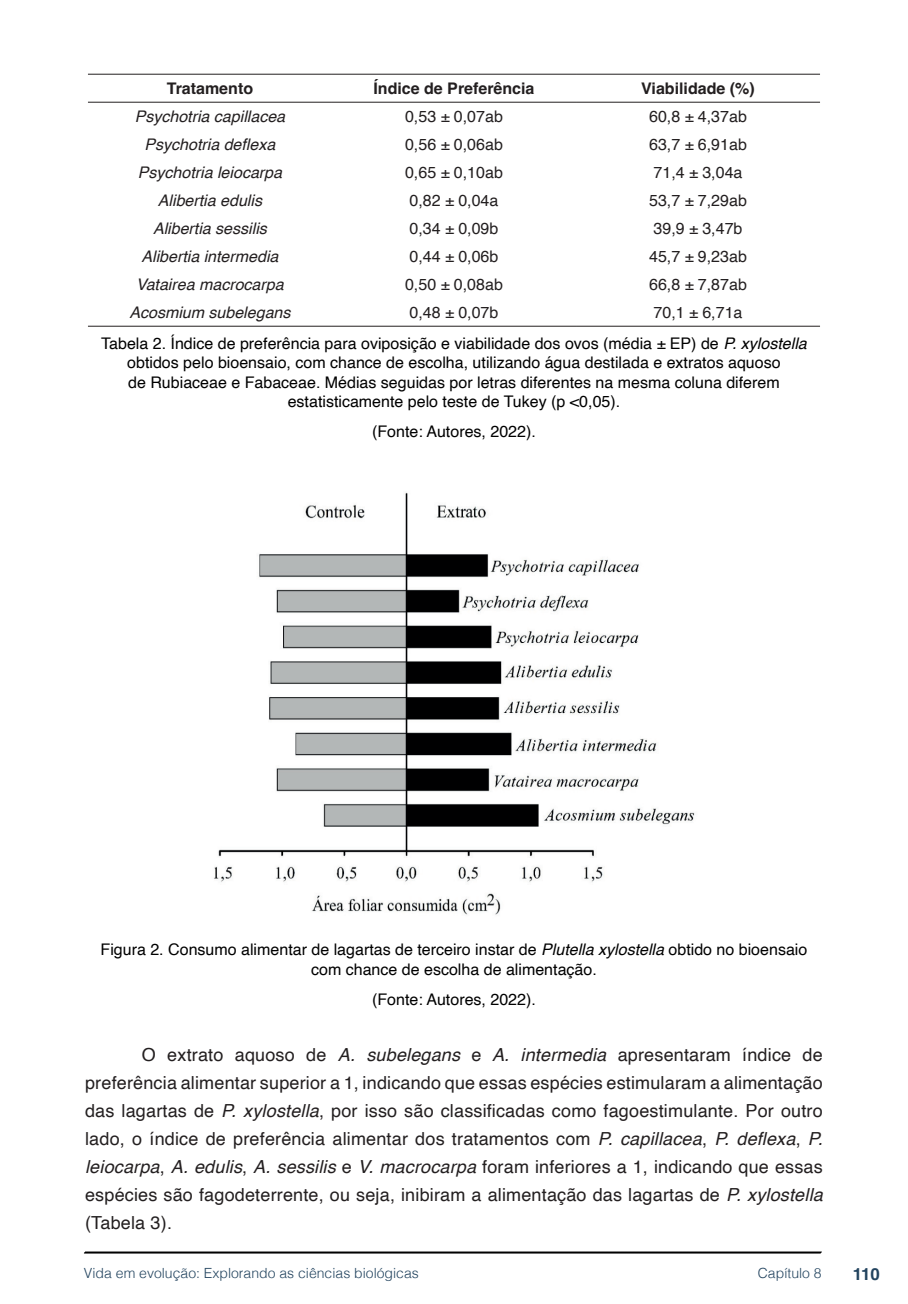
<style>
.page{position:relative;width:908px;height:1304px;background:#fff}
.page>*{position:absolute;margin:0;border:0;box-sizing:border-box;transform-origin:0 0}
.txt{font:18px/28px "Helvetica";letter-spacing:.01em;color:#231f20;text-align:justify}
.t1{font:700 16.8px "Helvetica";color:#23445f}
.imagens_graf_tab{font:16px/19.2px "Helvetica";color:#000;text-align:center}
.tab_txt_centro{font:16px "Helvetica";color:#231f20}
.tab_txt_centro-2{font:italic 16px "Helvetica";color:#231f20}
.tab_txt_centro-3{font:700 16px "Helvetica";color:#231f20}
.t2{font:300 14px "Helvetica";color:#23445f}
.s1{font-style:italic}
</style>
<div class="page">
<svg style="left:84px;top:1251px;width:737px;height:3px;background:#515151"></svg>
<hr style="left:88px;top:74px;width:244px;height:1px;background:#231f20">
<hr style="left:332px;top:74px;width:243px;height:1px;background:#231f20">
<hr style="left:575px;top:74px;width:244px;height:1px;background:#231f20">
<hr style="left:88px;top:102px;width:244px;height:1px;background:#231f20">
<hr style="left:332px;top:102px;width:243px;height:1px;background:#231f20">
<hr style="left:575px;top:102px;width:244px;height:1px;background:#231f20">
<hr style="left:88px;top:326px;width:244px;height:1px;background:#231f20">
<hr style="left:332px;top:326px;width:243px;height:1px;background:#231f20">
<hr style="left:575px;top:326px;width:244px;height:1px;background:#231f20">
<img style="left:214px;top:492px;width:481px;height:423px">
<p class="tab_txt_centro-3" style="left:167px;top:79px;width:88px">Tratamento</p>
<p class="tab_txt_centro-3" style="left:373px;top:79px;width:162px">Índice de Preferência</p>
<p class="tab_txt_centro-3" style="left:641px;top:79px;width:115px">Viabilidade (%)</p>
<p class="tab_txt_centro-2" style="left:135px;top:104px;width:152px">Psychotria capillacea</p>
<p class="tab_txt_centro" style="left:405px;top:104px;width:99px">0,53 ± 0,07ab</p>
<p class="tab_txt_centro" style="left:648px;top:104px;width:99px">60,8 ± 4,37ab</p>
<p class="tab_txt_centro-2" style="left:144px;top:132px;width:132px">Psychotria deflexa</p>
<p class="tab_txt_centro" style="left:405px;top:132px;width:99px">0,56 ± 0,06ab</p>
<p class="tab_txt_centro" style="left:648px;top:132px;width:99px">63,7 ± 6,91ab</p>
<p class="tab_txt_centro-2" style="left:138px;top:160px;width:146px">Psychotria leiocarpa</p>
<p class="tab_txt_centro" style="left:405px;top:160px;width:99px">0,65 ± 0,10ab</p>
<p class="tab_txt_centro" style="left:653px;top:160px;width:90px">71,4 ± 3,04a</p>
<p class="tab_txt_centro-2" style="left:158px;top:188px;width:106px">Alibertia edulis</p>
<p class="tab_txt_centro" style="left:409px;top:188px;width:90px">0,82 ± 0,04a</p>
<p class="tab_txt_centro" style="left:648px;top:188px;width:99px">53,7 ± 7,29ab</p>
<p class="tab_txt_centro-2" style="left:153px;top:216px;width:115px">Alibertia sessilis</p>
<p class="tab_txt_centro" style="left:409px;top:216px;width:90px">0,34 ± 0,09b</p>
<p class="tab_txt_centro" style="left:653px;top:216px;width:90px">39,9 ± 3,47b</p>
<p class="tab_txt_centro-2" style="left:141px;top:244px;width:138px">Alibertia intermedia</p>
<p class="tab_txt_centro" style="left:409px;top:244px;width:90px">0,44 ± 0,06b</p>
<p class="tab_txt_centro" style="left:648px;top:244px;width:99px">45,7 ± 9,23ab</p>
<p class="tab_txt_centro-2" style="left:136px;top:272px;width:149px">Vatairea macrocarpa</p>
<p class="tab_txt_centro" style="left:405px;top:272px;width:99px">0,50 ± 0,08ab</p>
<p class="tab_txt_centro" style="left:648px;top:272px;width:99px">66,8 ± 7,87ab</p>
<p class="tab_txt_centro-2" style="left:129px;top:300px;width:162px">Acosmium subelegans</p>
<p class="tab_txt_centro" style="left:409px;top:300px;width:90px">0,48 ± 0,07b</p>
<p class="tab_txt_centro" style="left:653px;top:300px;width:90px">70,1 ± 6,71a</p>
<p class="imagens_graf_tab" style="left:101px;top:335px;width:706px">Tabela 2. Índice de preferência para oviposição e viabilidade dos ovos (média ± EP) de <span class="s1">P. xylostella </span>obtidos pelo bioensaio, com chance de escolha, utilizando água destilada e extratos aquoso<br>de Rubiaceae e Fabaceae. Médias seguidas por letras diferentes na mesma coluna diferem estatisticamente pelo teste de Tukey (p &lt;0,05).</p>
<p class="imagens_graf_tab" style="left:372px;top:423px;width:165px">(Fonte: Autores, 2022).</p>
<p class="imagens_graf_tab" style="left:100px;top:941px;width:708px">Figura 2. Consumo alimentar de lagartas de terceiro instar de <span class="s1">Plutella xylostella</span> obtido no bioensaio com chance de escolha de alimentação.</p>
<p class="imagens_graf_tab" style="left:372px;top:990px;width:165px">(Fonte: Autores, 2022).</p>
<p class="txt" style="left:85px;top:1041px;width:739px;text-indent:57px">O extrato aquoso de <span class="s1">A. subelegans</span> e <span class="s1">A. intermedia</span> apresentaram índice de preferência alimentar superior a 1, indicando que essas espécies estimularam a alimentação das lagartas de <span class="s1">P. xylostella</span>, por isso são classificadas como fagoestimulante. Por outro lado, o índice de preferência alimentar dos tratamentos com <span class="s1">P. capillacea</span>, <span class="s1">P. deflexa</span>, <span class="s1">P. leiocarpa</span>, <span class="s1">A. edulis</span>, <span class="s1">A. sessilis</span> e <span class="s1">V. macrocarpa</span> foram inferiores a 1, indicando que essas espécies são fagodeterrente, ou seja, inibiram a alimentação das lagartas de <span class="s1">P. xylostella </span>(Tabela 3).</p>
<p class="t2" style="left:84px;top:1261px;width:336px">Vida em evolução: Explorando as ciências biológicas</p>
<p class="t2" style="left:757px;top:1261px;width:65px">Capítulo 8</p>
<p class="t1" style="left:852px;top:1264px;width:29px">110</p>
</div>
